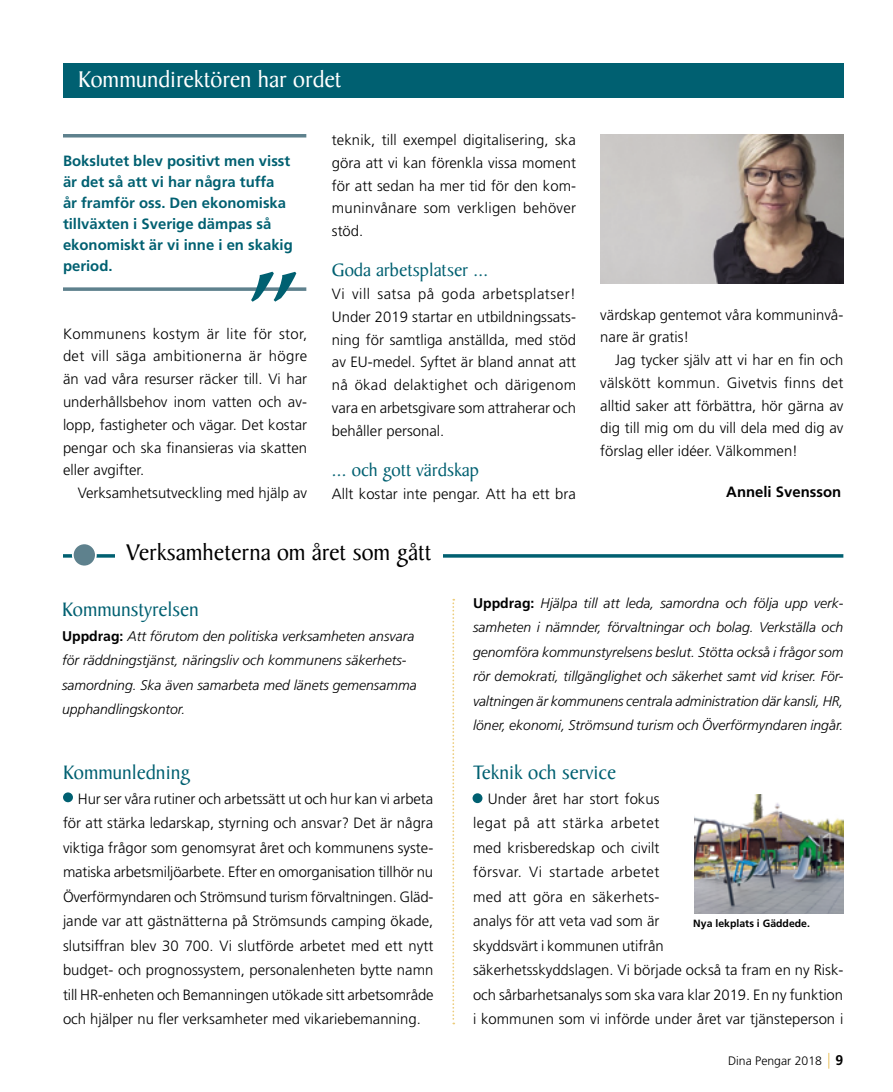
<style>
.page{position:relative;width:893px;height:1092px;background:#fff}
.page>*{position:absolute;margin:0;border:0;box-sizing:border-box;transform-origin:0 0}
.t1{font:italic 700 102.55px "Book Antiqua";color:#006071}
.Rubrik_insidan_svart{font:24.5px "Baker Signet LT";color:#000}
.Rubrik_insidan_vit{font:24.5px "Baker Signet LT";color:#fff}
.Rubrik_insidan_turko{font:21px "Baker Signet LT";color:#006071}
.Mellanrubrik{font:19.25px "Baker Signet LT";color:#006071}
.Brödtext{font:300 14.88px/22.8px "Frutiger LT";color:#000;text-align:justify}
.Ingress{font:700 14.88px/21px "Frutiger LT";color:#006071}
.Brödtext_fet{font:700 14.88px "Frutiger LT";color:#000}
.Brödtext_kursiv{font:italic 300 14px/24.5px "Frutiger LT";color:#000;text-align:justify}
.t2{font:300 12.25px "Frutiger LT";color:#000}
.Bildtext{font:700 10.5px "Frutiger LT";color:#000}
.s1{font-weight:700;font-style:normal}
.s2{font-weight:700;font-size:14px}
</style>
<div class="page">
<svg style="left:828px;top:1053px;width:1px;height:15px"></svg>
<svg style="left:452px;top:598px;width:2px;height:426px"></svg>
<div style="left:63px;top:63px;width:780px;height:35px;background:#006071"></div>
<img style="left:600px;top:135px;width:243px;height:149px">
<div style="left:63px;top:792px;width:10px;height:10px;background:#006071;border-radius:50%"></div>
<div style="left:473px;top:793px;width:9px;height:10px;background:#006071;border-radius:50%"></div>
<hr style="left:63px;top:554px;width:780px;height:3px;background:#006071">
<div style="left:73px;top:543px;width:23px;height:23px;background:#5e818d;border-radius:50%"></div>
<div style="left:72px;top:542px;width:25px;height:25px;border:2px solid #fff;border-radius:50%"></div>
<div style="left:115px;top:541px;width:328px;height:32px;background:#fff"></div>
<svg style="left:63px;top:287px;width:243px;height:4px"></svg>
<hr style="left:63px;top:134px;width:243px;height:3px;background:#5e818d">
<img style="left:694px;top:794px;width:149px;height:119px">
<p class="Rubrik_insidan_vit" style="left:78px;top:64px;width:265px">Kommundirektören har ordet</p>
<p class="Ingress" style="left:63px;top:150px;width:231px">Bokslutet blev positivt men visst är det så att vi har några tuffa<br>år framför oss. Den ekonomiska tillväxten i Sverige dämpas så ekonomiskt är vi inne i en skakig period.</p>
<h1 class="t1" style="left:244px;top:248px;width:53px">”</h1>
<p class="Brödtext" style="left:63px;top:322px;width:246px">Kommunens kostym är lite för stor, det vill säga ambitionerna är högre än vad våra resurser räcker till. Vi har underhållsbehov inom vatten och av&shy;lopp, fastigheter och vägar. Det kostar pengar och ska finansieras via skatten eller avgifter.</p>
<p class="Brödtext" style="left:78px;top:481px;width:231px">Verksamhetsutveckling med hjälp av</p>
<p class="Brödtext" style="left:332px;top:129px;width:246px">teknik, till exempel digitalisering, ska göra att vi kan förenkla vissa moment för att sedan ha mer tid för den kom&shy;muninvånare som verkligen behöver stöd.</p>
<p class="Mellanrubrik" style="left:332px;top:259px;width:158px">Goda arbetsplatser ...</p>
<p class="Brödtext" style="left:332px;top:283px;width:246px">Vi vill satsa på goda arbetsplatser!<br>Under 2019 startar en utbildningssats&shy;ning för samtliga anställda, med stöd av EU-medel. Syftet är bland annat att nå ökad delaktighet och därigenom vara en arbetsgivare som attraherar och behåller personal.</p>
<p class="Mellanrubrik" style="left:332px;top:458px;width:149px">... och gott värdskap</p>
<p class="Brödtext" style="left:332px;top:482px;width:246px">Allt kostar inte pengar. Att ha ett bra</p>
<p class="Brödtext" style="left:600px;top:303px;width:245px">värdskap gentemot våra kommuninvå&shy;nare är gratis!</p>
<p class="Brödtext" style="left:600px;top:349px;width:245px;text-indent:15px">Jag tycker själv att vi har en fin och välskött kommun. Givetvis finns det alltid saker att förbättra, hör gärna av dig till mig om du vill dela med dig av förslag eller idéer. Välkommen!</p>
<p class="Brödtext_fet" style="left:726px;top:483px;width:116px">Anneli Svensson</p>
<p class="Rubrik_insidan_svart" style="left:126px;top:537px;width:307px">Verksamheterna om året som gått</p>
<p class="Rubrik_insidan_turko" style="left:62px;top:597px;width:138px">Kommunstyrelsen</p>
<p class="Brödtext_kursiv" style="left:62px;top:624px;width:354px"><span class="s1">Uppdrag:</span> Att förutom den politiska verksamheten ansvara</p>
<p class="Brödtext_kursiv" style="left:62px;top:648px;width:346px">för räddningstjänst, näringsliv och kommunens säkerhets-</p>
<p class="Brödtext_kursiv" style="left:62px;top:673px;width:356px">samordning. Ska även samarbeta med länets gemensamma</p>
<p class="Brödtext_kursiv" style="left:62px;top:697px;width:125px">upphandlingskontor.</p>
<p class="Rubrik_insidan_turko" style="left:63px;top:760px;width:129px">Kommunledning</p>
<p class="Brödtext" style="left:63px;top:786px;width:372px;line-height:24.5px;text-indent:15px">Hur ser våra rutiner och arbetssätt ut och hur kan vi arbeta för att stärka ledarskap, styrning och ansvar? Det är några viktiga frågor som genomsyrat året och kommunens syste&shy;matiska arbetsmiljöarbete. Efter en omorganisation tillhör nu Överförmyndaren och Strömsund turism förvaltningen. Gläd&shy;jande var att gästnätterna på Strömsunds camping ökade, slutsiffran blev 30 700. Vi slutförde arbetet med ett nytt budget- och prognossystem, personalenheten bytte namn till HR-enheten och Bemanningen utökade sitt arbetsområde och hjälper nu fler verksamheter med vikariebemanning.</p>
<p class="Brödtext_kursiv" style="left:473px;top:590px;width:372px"><span class="s1">Uppdrag:</span> Hjälpa till att leda, samordna och följa upp verk&shy;samheten i nämnder, förvaltningar och bolag. Verkställa och genomföra kommunstyrelsens beslut. Stötta också i frågor som rör demokrati, tillgänglighet och säkerhet samt vid kriser. För&shy;valtningen är kommunens centrala administration där kansli, HR, löner, ekonomi, Strömsund turism och Överförmyndaren ingår.</p>
<p class="Rubrik_insidan_turko" style="left:473px;top:760px;width:145px">Teknik och service</p>
<p class="Brödtext" style="left:473px;top:786px;width:372px;line-height:24.5px;text-align:left;text-indent:15px">Under året har stort fokus<br>legat på att stärka arbetet<br>med krisberedskap och civilt<br>försvar. Vi startade arbetet<br>med att göra en säkerhets-<br>analys för att veta vad som är<br>skyddsvärt i kommunen utifrån<br>säkerhetsskyddslagen. Vi började också ta fram en ny Risk&shy;och sårbarhetsanalys som ska vara klar 2019. En ny funktion i kommunen som vi införde under året var tjänsteperson i</p>
<p class="Bildtext" style="left:693px;top:916px;width:118px">Nya lekplats i Gäddede.</p>
<p class="t2" style="left:728px;top:1053px;width:117px">Dina Pengar 2018 <span class="s2">9</span></p>
</div>
